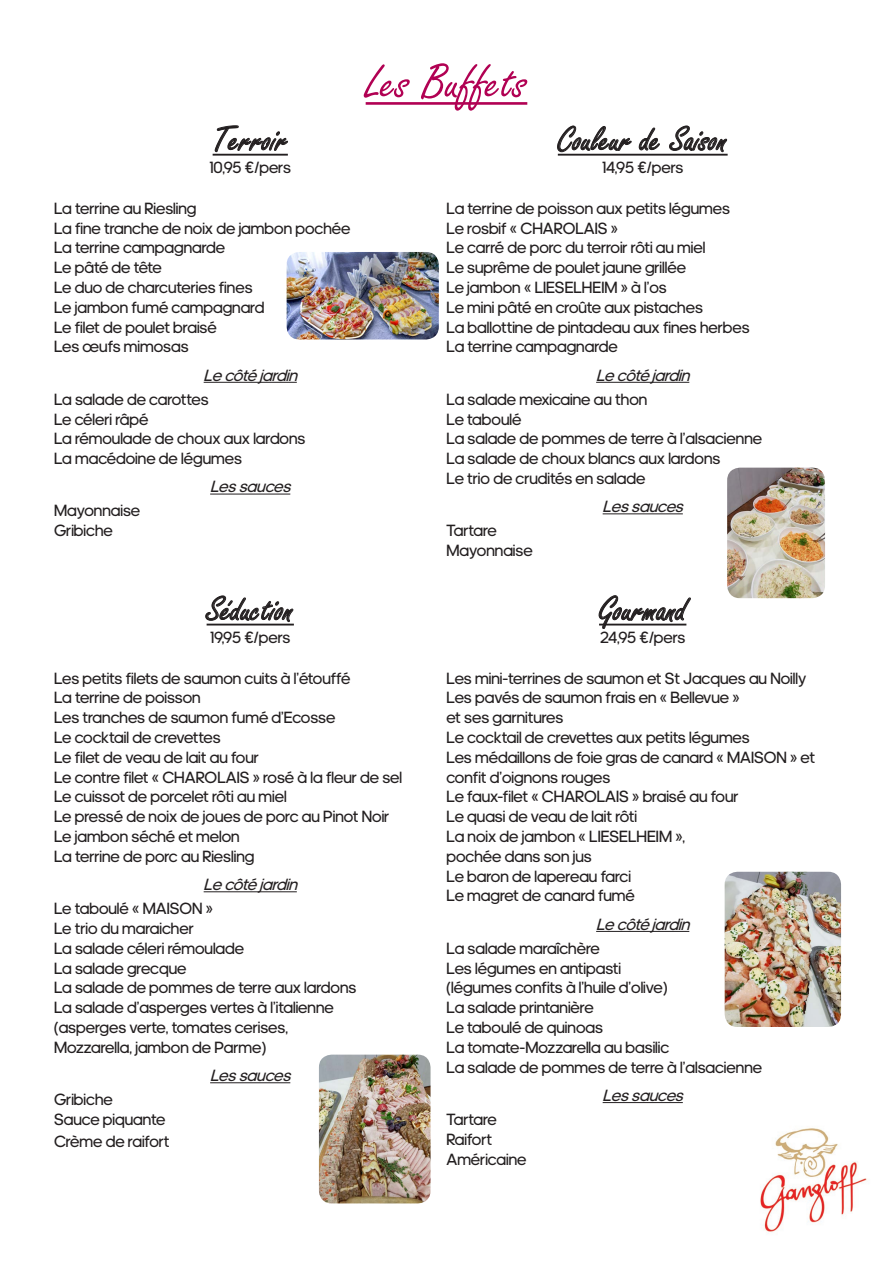
<style>
.page{position:relative;width:893px;height:1263px;background:#fff}
.page>*{position:absolute;margin:0;border:0;box-sizing:border-box;transform-origin:0 0}
.t1{font:52.5px "Freestyle Script";color:#b10153}
.t2{font:37.5px "Freestyle Script";color:#231f20}
.t3{font:16.5px/19.8px "adineue PRO";color:#231f20}
.t4{font:italic 16.5px "adineue PRO";color:#231f20}
.t5{font:16.5px "adineue PRO";letter-spacing:-.02em;color:#231f20}
.t6{font:16.5px "adineue PRO";letter-spacing:-.025em;color:#231f20}
</style>
<div class="page">
<img style="left:760px;top:1128px;width:107px;height:105px">
<hr style="left:366px;top:102px;width:161px;height:3px;background:#b10153">
<hr style="left:213px;top:154px;width:75px;height:2px;background:#231f20">
<hr style="left:204px;top:382px;width:93px;height:1px;background:#231f20">
<hr style="left:210px;top:494px;width:80px;height:1px;background:#231f20">
<svg style="left:215px;top:125px;width:73px;height:27px"></svg>
<hr style="left:207px;top:624px;width:87px;height:1px;background:#231f20">
<hr style="left:204px;top:891px;width:93px;height:1px;background:#231f20">
<hr style="left:210px;top:1082px;width:80px;height:1px;background:#231f20">
<svg style="left:205px;top:596px;width:88px;height:26px"></svg>
<hr style="left:558px;top:154px;width:170px;height:2px;background:#231f20">
<hr style="left:596px;top:382px;width:93px;height:1px;background:#231f20">
<hr style="left:603px;top:513px;width:80px;height:1px;background:#231f20">
<svg style="left:557px;top:126px;width:74px;height:26px"></svg>
<svg style="left:639px;top:128px;width:21px;height:22px"></svg>
<svg style="left:669px;top:126px;width:58px;height:26px"></svg>
<hr style="left:596px;top:931px;width:93px;height:1px;background:#231f20">
<hr style="left:603px;top:1102px;width:80px;height:1px;background:#231f20">
<svg style="left:599px;top:595px;width:92px;height:34px"></svg>
<img style="left:287px;top:252px;width:152px;height:87px">
<img style="left:725px;top:872px;width:116px;height:155px">
<img style="left:727px;top:468px;width:98px;height:130px">
<img style="left:319px;top:1054px;width:112px;height:149px">
<p class="t1" style="left:366px;top:54px;width:163px">Les Buffets</p>
<p class="t2" style="left:213px;top:119px;width:77px">Terroir</p>
<p class="t3" style="left:210px;top:157px;width:83px">10,95 €/pers</p>
<p class="t3" style="left:54px;top:198px;width:144px">La terrine au Riesling</p>
<p class="t3" style="left:54px;top:218px;width:298px">La fine tranche de noix de jambon pochée</p>
<p class="t3" style="left:54px;top:238px;width:173px">La terrine campagnarde</p>
<p class="t6" style="left:54px;top:258px;width:109px">Le pâté de tête</p>
<p class="t3" style="left:54px;top:277px;width:200px">Le duo de charcuteries fines</p>
<p class="t3" style="left:54px;top:297px;width:212px">Le jambon fumé campagnard</p>
<p class="t3" style="left:54px;top:317px;width:164px">Le filet de poulet braisé</p>
<p class="t3" style="left:54px;top:337px;width:136px">Les œufs mimosas</p>
<p class="t4" style="left:204px;top:365px;width:100px">Le côté jardin</p>
<p class="t3" style="left:54px;top:389px;width:156px">La salade de carottes</p>
<p class="t3" style="left:54px;top:409px;width:96px">Le céleri râpé</p>
<p class="t3" style="left:54px;top:429px;width:253px">La rémoulade de choux aux lardons</p>
<p class="t3" style="left:54px;top:448px;width:189px">La macédoine de légumes</p>
<p class="t4" style="left:210px;top:477px;width:87px">Lessauces</p>
<p class="t3" style="left:54px;top:501px;width:88px">Mayonnaise</p>
<p class="t3" style="left:54px;top:520px;width:60px">Gribiche</p>
<p class="t2" style="left:207px;top:589px;width:89px">Séduction</p>
<p class="t3" style="left:210px;top:627px;width:82px">19,95 €/pers</p>
<p class="t3" style="left:54px;top:668px;width:298px">Les petits filets de saumon cuits à l’étouffé</p>
<p class="t3" style="left:54px;top:688px;width:148px">La terrine de poisson</p>
<p class="t3" style="left:54px;top:707px;width:283px">Les tranches de saumon fumé d’Ecosse</p>
<p class="t3" style="left:54px;top:727px;width:168px">Le cocktail de crevettes</p>
<p class="t3" style="left:54px;top:747px;width:206px">Le filet de veau de lait au four</p>
<p class="t3" style="left:54px;top:767px;width:350px">Le contre filet « CHAROLAIS » rosé à la fleur de sel</p>
<p class="t3" style="left:54px;top:787px;width:234px">Le cuissot de porcelet rôti au miel</p>
<p class="t3" style="left:54px;top:806px;width:337px">Le pressé de noix de joues de porc au Pinot Noir</p>
<p class="t3" style="left:54px;top:826px;width:187px">Le jambon séché et melon</p>
<p class="t3" style="left:54px;top:846px;width:202px">La terrine de porc au Riesling</p>
<p class="t4" style="left:204px;top:875px;width:100px">Le côté jardin</p>
<p class="t3" style="left:54px;top:898px;width:160px">Le taboulé « MAISON »</p>
<p class="t3" style="left:54px;top:918px;width:141px">Le trio du maraicher</p>
<p class="t3" style="left:54px;top:938px;width:192px">La salade céleri rémoulade</p>
<p class="t3" style="left:54px;top:958px;width:134px">La salade grecque</p>
<p class="t3" style="left:54px;top:978px;width:304px">La salade de pommes de terre aux lardons</p>
<p class="t3" style="left:54px;top:997px;width:281px">La salade d’asperges vertes à l’italienne</p>
<p class="t3" style="left:54px;top:1017px;width:235px">(asperges verte, tomates cerises,</p>
<p class="t3" style="left:54px;top:1037px;width:214px">Mozzarella, jambon de Parme)</p>
<p class="t4" style="left:210px;top:1066px;width:87px">Lessauces</p>
<p class="t3" style="left:54px;top:1089px;width:60px">Gribiche</p>
<p class="t3" style="left:54px;top:1109px;width:113px">Sauce piquante</p>
<p class="t3" style="left:54px;top:1131px;width:117px">Crème de raifort</p>
<p class="t2" style="left:558px;top:119px;width:171px">Couleur de Saison</p>
<p class="t3" style="left:602px;top:157px;width:83px">14,95 €/pers</p>
<p class="t3" style="left:446px;top:198px;width:285px">La terrine de poisson aux petits légumes</p>
<p class="t3" style="left:446px;top:218px;width:173px">Le rosbif « CHAROLAIS »</p>
<p class="t3" style="left:446px;top:238px;width:260px">Le carré de porc du terroir rôti au miel</p>
<p class="t3" style="left:446px;top:257px;width:241px">Le suprême de poulet jaune grillée</p>
<p class="t3" style="left:446px;top:277px;width:222px">Le jambon « LIESELHEIM » à l’os</p>
<p class="t3" style="left:446px;top:297px;width:258px">Le mini pâté en croûte aux pistaches</p>
<p class="t3" style="left:446px;top:317px;width:305px">La ballottine de pintadeau aux fines herbes</p>
<p class="t3" style="left:446px;top:337px;width:173px">La terrine campagnarde</p>
<p class="t4" style="left:596px;top:365px;width:100px">Le côté jardin</p>
<p class="t3" style="left:446px;top:389px;width:202px">La salade mexicaine au thon</p>
<p class="t3" style="left:446px;top:409px;width:76px">Le taboulé</p>
<p class="t3" style="left:446px;top:429px;width:317px">La salade de pommes de terre à l’alsacienne</p>
<p class="t3" style="left:446px;top:448px;width:275px">La salade de choux blancs aux lardons</p>
<p class="t3" style="left:446px;top:468px;width:200px">Le trio de crudités en salade</p>
<p class="t4" style="left:603px;top:497px;width:87px">Lessauces</p>
<p class="t5" style="left:446px;top:521px;width:52px">Tartare</p>
<p class="t3" style="left:446px;top:540px;width:88px">Mayonnaise</p>
<p class="t2" style="left:599px;top:589px;width:89px">Gourmand</p>
<p class="t3" style="left:600px;top:627px;width:87px">24,95 €/pers</p>
<p class="t3" style="left:446px;top:668px;width:361px">Les mini-terrines de saumon et St Jacques au Noilly</p>
<p class="t3" style="left:446px;top:688px;width:295px">Les pavés de saumon frais en « Bellevue »</p>
<p class="t3" style="left:446px;top:707px;width:118px">et ses garnitures</p>
<p class="t3" style="left:446px;top:727px;width:305px">Le cocktail de crevettes aux petits légumes</p>
<p class="t3" style="left:446px;top:747px;width:370px">Les médaillons de foie gras de canard « MAISON » et confit d’oignons rouges</p>
<p class="t3" style="left:446px;top:787px;width:294px">Le faux-filet « CHAROLAIS » braisé au four</p>
<p class="t3" style="left:446px;top:806px;width:192px">Le quasi de veau de lait rôti</p>
<p class="t3" style="left:446px;top:826px;width:240px">La noix de jambon « LIESELHEIM »,</p>
<p class="t3" style="left:446px;top:846px;width:147px">pochée dans son jus</p>
<p class="t3" style="left:446px;top:866px;width:186px">Le baron de lapereau farci</p>
<p class="t3" style="left:446px;top:886px;width:190px">Le magret de canard fumé</p>
<p class="t4" style="left:596px;top:914px;width:100px">Le côté jardin</p>
<p class="t3" style="left:446px;top:938px;width:155px">La salade maraîchère</p>
<p class="t3" style="left:446px;top:958px;width:176px">Les légumes en antipasti</p>
<p class="t3" style="left:446px;top:978px;width:223px">(légumes confits à l’huile d’olive)</p>
<p class="t3" style="left:446px;top:997px;width:149px">La salade printanière</p>
<p class="t3" style="left:446px;top:1017px;width:158px">Le taboulé de quinoas</p>
<p class="t3" style="left:446px;top:1037px;width:224px">La tomate-Mozzarella au basilic</p>
<p class="t3" style="left:446px;top:1057px;width:317px">La salade de pommes de terre à l’alsacienne</p>
<p class="t4" style="left:603px;top:1086px;width:87px">Lessauces</p>
<p class="t5" style="left:446px;top:1110px;width:52px">Tartare</p>
<p class="t3" style="left:446px;top:1129px;width:47px">Raifort</p>
<p class="t3" style="left:446px;top:1149px;width:81px">Américaine</p>
</div>
